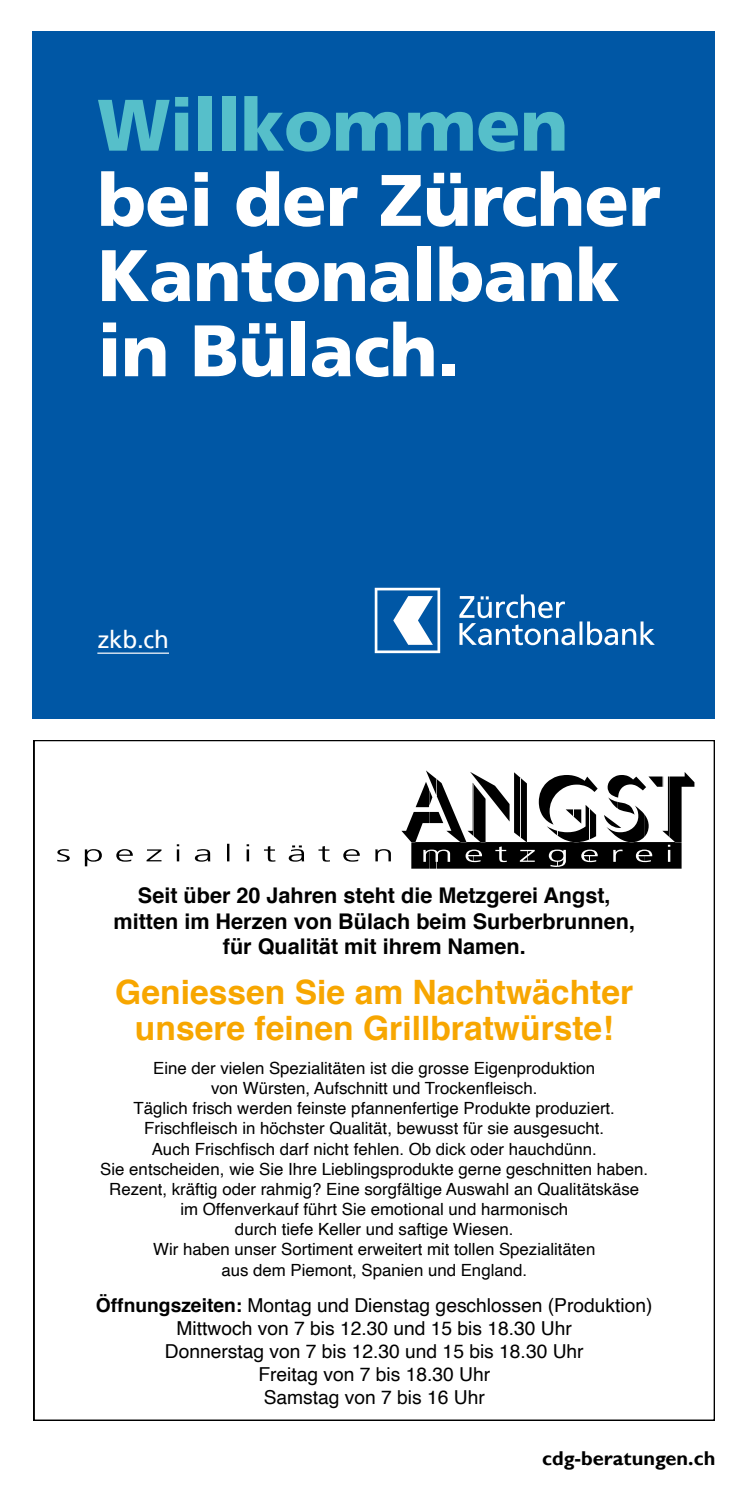
<style>
.page{position:relative;width:745px;height:1489px;background:#fff}
.page>*{position:absolute;margin:0;border:0;box-sizing:border-box;transform-origin:0 0}
.t1{font:900 72.75px/75.2px "Frutigerfor ZKB";letter-spacing:-.01em;color:#fff}
.t2{font:900 72.75px "Frutigerfor ZKB";letter-spacing:-.01em;color:#56bfca}
.t3{font:700 33.5px/36px "Helvetica";color:#f7a600;text-align:center}
.t4{font:24.25px "Frutigerfor ZKB";color:#fff}
.t5{font:700 21.5px/26px "Helvetica";color:#000;text-align:center}
.t6{font:700 20px "Gill Sans";color:#000}
.t7{font:19.25px/23px "Helvetica";color:#000;text-align:center}
.t8{font:16.75px/20.2px "Helvetica";color:#000;text-align:center}
.s1{font-weight:700}
</style>
<div class="page">
<svg style="left:57px;top:770px;width:637px;height:98px"></svg>
<div style="left:32px;top:31px;width:682px;height:687px;background:#0057a5"></div>
<svg style="left:374px;top:587px;width:280px;height:66px"></svg>
<hr style="left:97px;top:652px;width:72px;height:1px;background:#fff">
<h1 class="t2" style="left:97px;top:81px;width:472px">Willkommen</h1>
<h1 class="t1" style="left:97px;top:162px;width:564px">bei der Zürcher<br>Kantonalbank in Bülach.</h1>
<h3 class="t4" style="left:97px;top:625px;width:73px">zkb.ch</h3>
<p class="t5" style="left:113px;top:882px;width:522px">Seit über 20 Jahren steht die Metzgerei Angst, mitten im Herzen von Bülach beim Surberbrunnen, für Qualität mit ihrem Namen.</p>
<h2 class="t3" style="left:115px;top:974px;width:519px">Geniessen Sie am Nachtwächter unsere feinen Grillbratwürste!</h2>
<p class="t8" style="left:100px;top:1058px;width:549px">Eine der vielen Spezialitäten ist die grosse Eigenproduktion<br>von Würsten, Aufschnitt und Trockenfleisch.<br>Täglich frisch werden feinste pfannenfertige Produkte produziert.<br>Frischfleisch in höchster Qualität, bewusst für sie ausgesucht.<br>Auch Frischfisch darf nicht fehlen. Ob dick oder hauchdünn.<br>Sie entscheiden, wie Sie Ihre Lieblingsprodukte gerne geschnitten haben.<br>Rezent, kräftig oder rahmig? Eine sorgfältige Auswahl an Qualitätskäse im Offenverkauf führt Sie emotional und harmonisch<br>durch tiefe Keller und saftige Wiesen.<br>Wir haben unser Sortiment erweitert mit tollen Spezialitäten<br>aus dem Piemont, Spanien und England.</p>
<p class="t7" style="left:96px;top:1294px;width:557px"><span class="s1">Öffnungszeiten:</span> Montag und Dienstag geschlossen (Produktion)<br>Mittwoch von 7 bis 12.30 und 15 bis 18.30 Uhr<br>Donnerstag von 7 bis 12.30 und 15 bis 18.30 Uhr<br>Freitag von 7 bis 18.30 Uhr<br>Samstag von 7 bis 16 Uhr</p>
<p class="t6" style="left:541px;top:1446px;width:175px">cdg-beratungen.ch</p>
</div>
